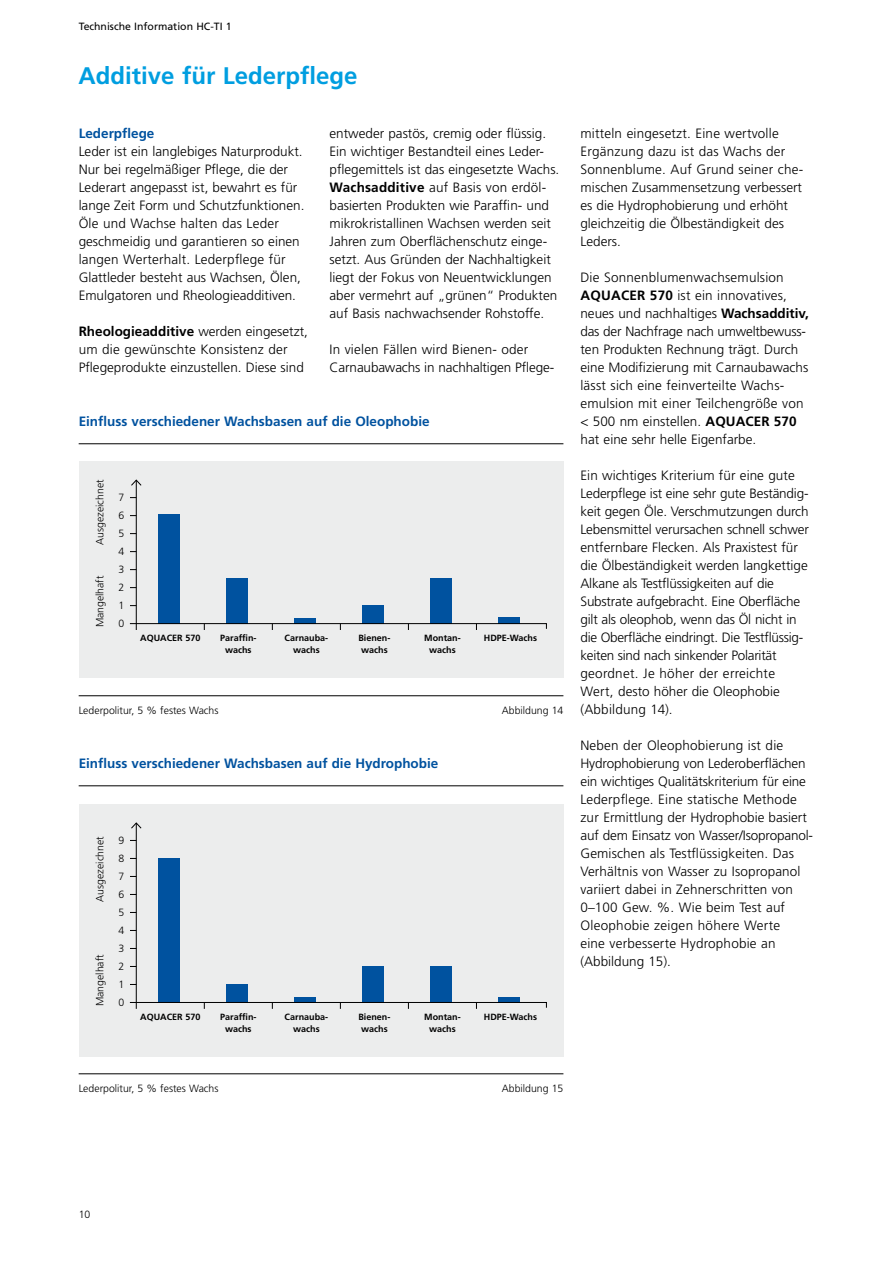
<style>
.page{position:relative;width:893px;height:1263px;background:#fff}
.page>*{position:absolute;margin:0;border:0;box-sizing:border-box;transform-origin:0 0}
.t1{font:700 24px "Frutiger LT";color:#009ee0}
.t2{font:300 13.5px/18px "Frutiger LT";color:#000}
.t3{font:700 13.5px "Frutiger LT";color:#00529f}
.t4{font:300 10.5px/18px "Frutiger LT";color:#000;text-align:justify}
.t5{font:10.5px "Frutiger LT";color:#000}
.t6{font:700 9px/12px "Frutiger LT";color:#000;text-align:center}
.s1{font-weight:700}
</style>
<div class="page">
<div style="left:79px;top:462px;width:484px;height:216px;background:#eceded"></div>
<hr style="left:79px;top:443px;width:484px;height:1px;background:#000">
<hr style="left:79px;top:695px;width:484px;height:1px;background:#000">
<hr style="left:136px;top:480px;width:1px;height:150px;background:#000">
<svg style="left:131px;top:479px;width:11px;height:7px"></svg>
<div style="left:158px;top:514px;width:21px;height:110px;background:#00529f"></div>
<div style="left:226px;top:578px;width:21px;height:46px;background:#00529f"></div>
<div style="left:294px;top:618px;width:21px;height:6px;background:#00529f"></div>
<div style="left:362px;top:605px;width:22px;height:19px;background:#00529f"></div>
<div style="left:430px;top:578px;width:22px;height:46px;background:#00529f"></div>
<div style="left:498px;top:617px;width:22px;height:7px;background:#00529f"></div>
<svg style="left:129px;top:623px;width:418px;height:7px"></svg>
<div style="left:79px;top:804px;width:484px;height:252px;background:#eceded"></div>
<hr style="left:79px;top:1073px;width:484px;height:1px;background:#000">
<hr style="left:136px;top:823px;width:1px;height:186px;background:#000">
<svg style="left:131px;top:822px;width:11px;height:7px"></svg>
<div style="left:158px;top:858px;width:21px;height:144px;background:#00529f"></div>
<div style="left:226px;top:984px;width:21px;height:18px;background:#00529f"></div>
<div style="left:294px;top:997px;width:21px;height:5px;background:#00529f"></div>
<div style="left:362px;top:966px;width:22px;height:36px;background:#00529f"></div>
<div style="left:430px;top:966px;width:22px;height:36px;background:#00529f"></div>
<div style="left:498px;top:997px;width:22px;height:5px;background:#00529f"></div>
<svg style="left:129px;top:1002px;width:418px;height:7px"></svg>
<hr style="left:79px;top:785px;width:484px;height:1px;background:#000">
<p class="t5" style="left:79px;top:20px;width:154px">Technische Information HC-TI 1</p>
<h1 class="t1" style="left:79px;top:61px;width:280px">Additive für Lederpflege</h1>
<p class="t3" style="left:79px;top:125px;width:77px">Lederpflege</p>
<p class="t2" style="left:79px;top:142px;width:227px">Leder ist ein langlebiges Naturprodukt.<br>Nur bei regelmäßiger Pflege, die der Lederart angepasst ist, bewahrt es für lange Zeit Form und Schutzfunktionen.<br>Öle und Wachse halten das Leder geschmeidig und garantieren so einen langen Werterhalt. Lederpflege für Glattleder besteht aus Wachsen, Ölen, Emulgatoren und Rheologieadditiven.</p>
<p class="t2" style="left:79px;top:322px;width:231px"><span class="s1">Rheologieadditive</span> werden eingesetzt, um die gewünschte Konsistenz der<br>Pflegeprodukte einzustellen. Diese sind</p>
<p class="t2" style="left:330px;top:124px;width:231px">entweder pastös, cremig oder flüssig.<br>Ein wichtiger Bestandteil eines Leder&shy;pflegemittels ist das eingesetzte Wachs.<br><span class="s1">Wachsadditive</span> auf Basis von erdöl&shy;basierten Produkten wie Paraffin- und mikrokristallinen Wachsen werden seit Jahren zum Oberflächenschutz einge&shy;setzt. Aus Gründen der Nachhaltigkeit liegt der Fokus von Neuentwicklungen aber vermehrt auf „grünen“ Produkten auf Basis nachwachsender Rohstoffe.</p>
<p class="t2" style="left:330px;top:340px;width:225px">In vielen Fällen wird Bienen- oder<br>Carnaubawachs in nachhaltigen Pflege-</p>
<p class="t3" style="left:79px;top:413px;width:352px">Einfluss verschiedener Wachsbasen auf die Oleophobie</p>
<p class="t4" style="left:91px;top:545px;width:67px;rotate:-90deg">Ausgezeichnet</p>
<p class="t4" style="left:91px;top:627px;width:53px;rotate:-90deg">Mangelhaft</p>
<p class="t4" style="left:119px;top:489px;width:7px">7<br>6<br>5<br>4<br>3<br>2<br>1<br>0</p>
<p class="t6" style="left:140px;top:632px;width:62px">AQUACER 570</p>
<p class="t6" style="left:220px;top:632px;width:38px">Paraffin&shy;wachs</p>
<p class="t6" style="left:285px;top:632px;width:45px">Carnauba&shy;wachs</p>
<p class="t6" style="left:358px;top:632px;width:34px">Bienen&shy;wachs</p>
<p class="t6" style="left:424px;top:632px;width:38px">Montan&shy;wachs</p>
<p class="t6" style="left:484px;top:632px;width:55px">HDPE-Wachs</p>
<p class="t4" style="left:79px;top:701px;width:141px">Lederpolitur, 5 % festes Wachs</p>
<p class="t4" style="left:502px;top:701px;width:63px">Abbildung 14</p>
<p class="t3" style="left:79px;top:755px;width:361px">Einfluss verschiedener Wachsbasen auf die Hydrophobie</p>
<p class="t4" style="left:91px;top:902px;width:67px;rotate:-90deg">Ausgezeichnet</p>
<p class="t4" style="left:119px;top:832px;width:7px">9<br>8<br>7<br>6<br>5<br>4<br>3<br>2<br>1<br>0</p>
<p class="t4" style="left:91px;top:1006px;width:53px;rotate:-90deg">Mangelhaft</p>
<p class="t6" style="left:140px;top:1011px;width:62px">AQUACER 570</p>
<p class="t6" style="left:220px;top:1011px;width:38px">Paraffin&shy;wachs</p>
<p class="t6" style="left:285px;top:1011px;width:45px">Carnauba&shy;wachs</p>
<p class="t6" style="left:358px;top:1011px;width:34px">Bienen&shy;wachs</p>
<p class="t6" style="left:424px;top:1011px;width:38px">Montan&shy;wachs</p>
<p class="t6" style="left:484px;top:1011px;width:55px">HDPE-Wachs</p>
<p class="t2" style="left:580px;top:124px;width:224px">mitteln eingesetzt. Eine wertvolle<br>Ergänzung dazu ist das Wachs der<br>Sonnenblume. Auf Grund seiner che&shy;mischen Zusammensetzung verbessert es die Hydrophobierung und erhöht gleichzeitig die Ölbeständigkeit des<br>Leders.</p>
<p class="t2" style="left:580px;top:268px;width:230px">Die Sonnenblumenwachsemulsion <span class="s1">AQUACER 570</span> ist ein innovatives, neues und nachhaltiges <span class="s1">Wachsadditiv, </span>das der Nachfrage nach umweltbewuss&shy;ten Produkten Rechnung trägt. Durch eine Modifizierung mit Carnaubawachs lässt sich eine feinverteilte Wachs&shy;emulsion mit einer Teilchengröße von &lt; 500 nm einstellen. <span class="s1">AQUACER 570 </span>hat eine sehr helle Eigenfarbe.</p>
<p class="t2" style="left:580px;top:466px;width:230px">Ein wichtiges Kriterium für eine gute Lederpflege ist eine sehr gute Beständig&shy;keit gegen Öle. Verschmutzungen durch Lebensmittel verursachen schnell schwer entfernbare Flecken. Als Praxistest für die Ölbeständigkeit werden langkettige Alkane als Testflüssigkeiten auf die Substrate aufgebracht. Eine Oberfläche gilt als oleophob, wenn das Öl nicht in die Oberfläche eindringt. Die Testflüssig&shy;keiten sind nach sinkender Polarität geordnet. Je höher der erreichte Wert, desto höher die Oleophobie (Abbildung 14).</p>
<p class="t2" style="left:580px;top:736px;width:234px">Neben der Oleophobierung ist die Hydrophobierung von Lederoberflächen ein wichtiges Qualitätskriterium für eine Lederpflege. Eine statische Methode zur Ermittlung der Hydrophobie basiert auf dem Einsatz von Wasser/Isopropanol-Gemischen als Testflüssigkeiten. Das Verhältnis von Wasser zu Isopropanol variiert dabei in Zehnerschritten von 0–100 Gew. %. Wie beim Test auf Oleophobie zeigen höhere Werte<br>eine verbesserte Hydrophobie an (Abbildung 15).</p>
<p class="t4" style="left:79px;top:1079px;width:141px">Lederpolitur, 5 % festes Wachs</p>
<p class="t4" style="left:502px;top:1079px;width:63px">Abbildung 15</p>
<p class="t4" style="left:79px;top:1205px;width:13px">10</p>
</div>
